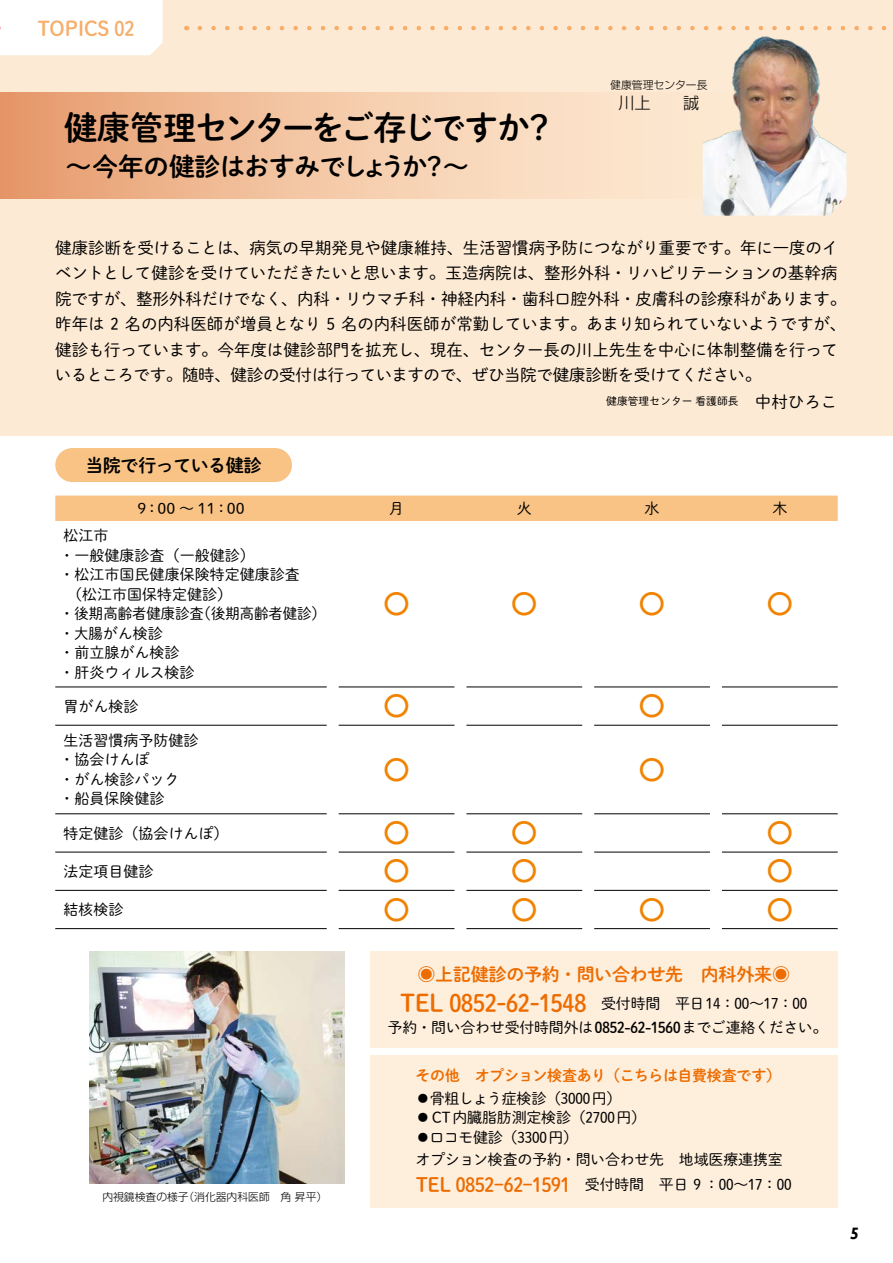
<style>
.page{position:relative;width:893px;height:1263px;background:#fff}
.page>*{position:absolute;margin:0;border:0;box-sizing:border-box;transform-origin:0 0}
.t1{font:300 37.5px "Shin M Go Pr 6";color:#f08300}
.t2{font:33px "P Shuei M Go Std B";letter-spacing:-.065em;color:#000}
.t3{font:25.5px "P Shuei M Go Std B";letter-spacing:-.01em;color:#000}
.t4{font:19.95px "P Shuei M Go Std B";color:#f6ae6a}
.t5{font:18px "P Shuei M Go Std B";letter-spacing:-.015em;color:#ed6c00}
.t6{font:18px "P Shuei M Go Std B";letter-spacing:-.025em;color:#000}
.t7{font:16.5px/25.5px "P Shuei M Go Std L";letter-spacing:-.015em;color:#000}
.t8{font:italic 700 16.5px "Gill Sans";color:#000}
.t9{font:300 16.2px "Shin Go Pr 6";color:#000}
.t10{font:15px/19.5px "P Shuei M Go Std L";letter-spacing:-.015em;color:#000}
.t11{font:15px/19.5px "Shuei M Go Std L";color:#000}
.t12{font:15px "P Shuei M Go Std B";letter-spacing:-.025em;color:#ed6c00}
.t13{font:15px "Shuei M Go Std L";color:#000;scale:.96 1}
.t14{font:300 10.8px "Shin Go Pr 6";color:#000}
.t15{font:10.8px "P Shuei M Go Std L";color:#000}
.s1{font-size:16.5px}
.s2{font-family:"Shin M Go Pr 6";font-weight:700}
.s3{font-family:"P Shuei M Go Std B";font-size:24px;color:#ed6c00}
.s4{font-family:"P Shuei M Go Std B"}
.s5{font-family:"UD Shin M Go Pr 6";font-weight:500}
.s6{font-family:"P Shuei M Go Std B";font-size:19.5px;color:#ed6c00}
</style>
<div class="page">
<div style="left:0;top:0;width:893px;height:436px;background:#fdead4"></div>
<svg style="left:0;top:93px;width:847px;height:105px"></svg>
<div style="left:55px;top:448px;width:237px;height:34px;background:#f9c385;border-radius:17px"></div>
<div style="left:55px;top:496px;width:783px;height:25px;background:#f9c385"></div>
<svg style="left:55px;top:687px;width:783px;height:242px"></svg>
<hr style="left:55px;top:687px;width:272px;height:1px;background:#000">
<hr style="left:55px;top:725px;width:272px;height:1px;background:#000">
<hr style="left:55px;top:813px;width:272px;height:1px;background:#000">
<hr style="left:55px;top:852px;width:272px;height:1px;background:#000">
<hr style="left:55px;top:890px;width:272px;height:1px;background:#000">
<hr style="left:55px;top:928px;width:272px;height:1px;background:#000">
<hr style="left:339px;top:687px;width:115px;height:1px;background:#000">
<hr style="left:339px;top:725px;width:115px;height:1px;background:#000">
<hr style="left:339px;top:813px;width:115px;height:1px;background:#000">
<hr style="left:339px;top:852px;width:115px;height:1px;background:#000">
<hr style="left:339px;top:890px;width:115px;height:1px;background:#000">
<hr style="left:339px;top:928px;width:115px;height:1px;background:#000">
<hr style="left:466px;top:687px;width:116px;height:1px;background:#000">
<hr style="left:466px;top:725px;width:116px;height:1px;background:#000">
<hr style="left:466px;top:813px;width:116px;height:1px;background:#000">
<hr style="left:466px;top:852px;width:116px;height:1px;background:#000">
<hr style="left:466px;top:890px;width:116px;height:1px;background:#000">
<hr style="left:466px;top:928px;width:116px;height:1px;background:#000">
<hr style="left:594px;top:687px;width:116px;height:1px;background:#000">
<hr style="left:594px;top:725px;width:116px;height:1px;background:#000">
<hr style="left:594px;top:813px;width:116px;height:1px;background:#000">
<hr style="left:594px;top:852px;width:116px;height:1px;background:#000">
<hr style="left:594px;top:890px;width:116px;height:1px;background:#000">
<hr style="left:594px;top:928px;width:116px;height:1px;background:#000">
<hr style="left:722px;top:687px;width:116px;height:1px;background:#000">
<hr style="left:722px;top:725px;width:116px;height:1px;background:#000">
<hr style="left:722px;top:813px;width:116px;height:1px;background:#000">
<hr style="left:722px;top:852px;width:116px;height:1px;background:#000">
<hr style="left:722px;top:890px;width:116px;height:1px;background:#000">
<hr style="left:722px;top:928px;width:116px;height:1px;background:#000">
<div style="left:0;top:0;width:163px;height:55px;background:#fff"></div>
<svg style="left:200px;top:26px;width:687px;height:4px"></svg>
<img style="left:703px;top:26px;width:143px;height:190px">
<div style="left:370px;top:951px;width:467px;height:97px;background:#feeedc"></div>
<div style="left:370px;top:1054px;width:467px;height:153px;background:#feeedc"></div>
<img style="left:89px;top:951px;width:256px;height:232px">
<p class="t4" style="left:38px;top:13px;width:99px">TOPICS 02</p>
<h2 class="t2" style="left:64px;top:103px;width:493px">健康管理センターをご存じですか？</h2>
<h3 class="t3" style="left:66px;top:147px;width:404px">～今年の健診はおすみでしょうか？～</h3>
<p class="t14" style="left:610px;top:76px;width:99px">健康管理センター長</p>
<p class="t9" style="left:618px;top:90px;width:82px">川上　　誠</p>
<p class="t7" style="left:55px;top:234px;width:793px">健康診断を受けることは、病気の早期発見や健康維持、生活習慣病予防につながり重要です。年に一度のイベントとして健診を受けていただきたいと思います。玉造病院は、整形外科・リハビリテーションの基幹病院ですが、整形外科だけでなく、内科・リウマチ科・神経内科・歯科口腔外科・皮膚科の診療科があります。昨年は 2 名の内科医師が増員となり 5 名の内科医師が常勤しています。あまり知られていないようですが、健診も行っています。今年度は健診部門を拡充し、現在、センター長の川上先生を中心に体制整備を行っているところです。随時、健診の受付は行っていますので、ぜひ当院で健康診断を受けてください。</p>
<p class="t15" style="left:606px;top:393px;width:233px">健康管理センター看護師長 <span class="s1">中村ひろこ</span></p>
<p class="t6" style="left:85px;top:452px;width:178px">当院で行っている健診</p>
<p class="t11" style="left:137px;top:498px;width:109px">9：00 ～ 11：00</p>
<p class="t11" style="left:389px;top:498px;width:16px">月</p>
<p class="t11" style="left:517px;top:498px;width:16px">火</p>
<p class="t11" style="left:645px;top:498px;width:16px">水</p>
<p class="t11" style="left:772px;top:498px;width:16px">木</p>
<p class="t11" style="left:63px;top:525px;width:46px">松江市</p>
<p class="t11" style="left:60px;top:545px;width:197px">・一般健康診査（一般健診）</p>
<p class="t11" style="left:60px;top:564px;width:242px">・松江市国民健康保険特定健康診査</p>
<p class="t11" style="left:67px;top:584px;width:167px">（松江市国保特定健診）</p>
<p class="t11" style="left:60px;top:603px;width:268px">・後期高齢者健康診査（後期高齢者健診）</p>
<p class="t13" style="left:60px;top:622px;width:109px">・大腸がん検診</p>
<p class="t11" style="left:60px;top:642px;width:121px">・前立腺がん検診</p>
<p class="t11" style="left:60px;top:662px;width:136px">・肝炎ウィルス検診</p>
<h1 class="t1" style="left:378px;top:574px;width:39px">○</h1>
<h1 class="t1" style="left:506px;top:574px;width:39px">○</h1>
<h1 class="t1" style="left:633px;top:574px;width:39px">○</h1>
<h1 class="t1" style="left:761px;top:574px;width:39px">○</h1>
<p class="t11" style="left:63px;top:696px;width:77px">胃がん検診</p>
<h1 class="t1" style="left:378px;top:676px;width:39px">○</h1>
<h1 class="t1" style="left:633px;top:676px;width:39px">○</h1>
<p class="t11" style="left:60px;top:730px;width:140px">生活習慣病予防健診・協会けんぽ<br>・がん検診パック・船員保険健診</p>
<h1 class="t1" style="left:378px;top:739px;width:39px">○</h1>
<h1 class="t1" style="left:633px;top:739px;width:39px">○</h1>
<p class="t11" style="left:63px;top:823px;width:167px">特定健診（協会けんぽ）</p>
<h1 class="t1" style="left:378px;top:803px;width:39px">○</h1>
<h1 class="t1" style="left:506px;top:803px;width:39px">○</h1>
<h1 class="t1" style="left:761px;top:803px;width:39px">○</h1>
<p class="t11" style="left:63px;top:861px;width:92px">法定項目健診</p>
<h1 class="t1" style="left:378px;top:841px;width:39px">○</h1>
<h1 class="t1" style="left:506px;top:841px;width:39px">○</h1>
<h1 class="t1" style="left:761px;top:841px;width:39px">○</h1>
<p class="t11" style="left:63px;top:899px;width:62px">結核検診</p>
<h1 class="t1" style="left:378px;top:879px;width:39px">○</h1>
<h1 class="t1" style="left:506px;top:879px;width:39px">○</h1>
<h1 class="t1" style="left:633px;top:879px;width:39px">○</h1>
<h1 class="t1" style="left:761px;top:879px;width:39px">○</h1>
<p class="t14" style="left:102px;top:1188px;width:226px">内視鏡検査の様子（消化器内科医師 角 昇平）</p>
<p class="t5" style="left:417px;top:961px;width:374px"><span class="s2">◉</span>上記健診の予約・問い合わせ先　内科外来<span class="s2">◉</span></p>
<p class="t10" style="left:388px;top:991px;width:441px;line-height:23.5px;text-align:center"><span class="s3">TEL 0852-62-1548</span> 受付時間　平日14：00～17：00<br>予約・問い合わせ受付時間外は<span class="s4">0852-62-1560</span>までご連絡ください。</p>
<p class="t12" style="left:416px;top:1064px;width:367px">その他　オプション検査あり（こちらは自費検査です）</p>
<p class="t10" style="left:415px;top:1088px;width:232px"><span class="s5">⃝</span>骨粗しょう症検診（3000円）<span class="s5">⃝</span>CT内臓脂肪測定検診（2700円）<span class="s5">⃝</span>ロコモ健診（3300円）</p>
<p class="t10" style="left:416px;top:1147px;width:377px;line-height:24.8px">オプション検査の予約・問い合わせ先　地域医療連携室<br><span class="s6">TEL 0852-62-1591</span>　受付時間　平日 9 ：00～17：00</p>
<p class="t8" style="left:850px;top:1224px;width:10px">5</p>
</div>
